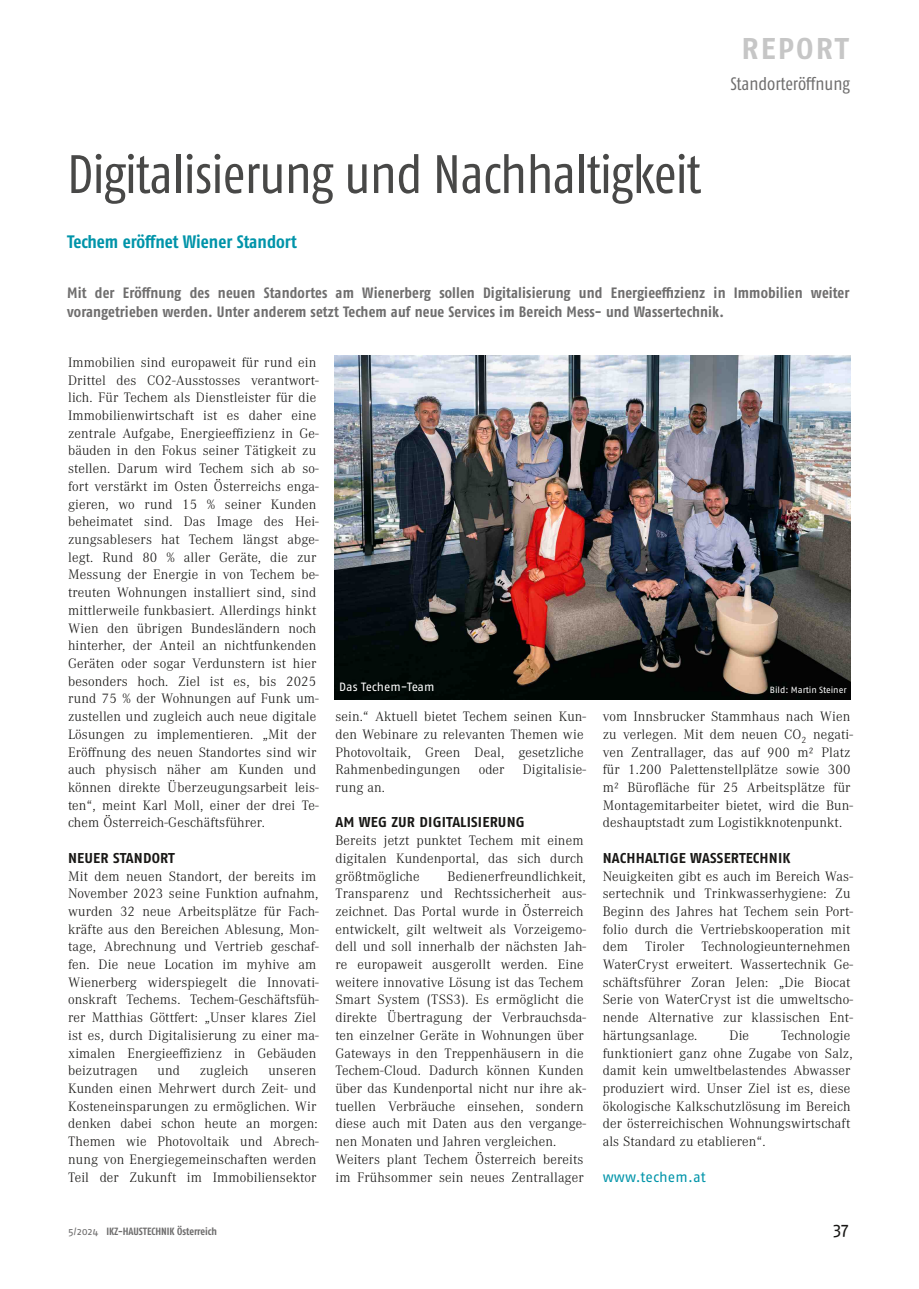
<style>
.page{position:relative;width:919px;height:1289px;background:#fff}
.page>*{position:absolute;margin:0;border:0;box-sizing:border-box;transform-origin:0 0}
.t1{font:condensed 54px "Fago OT";letter-spacing:-.015em;color:#484847}
.t2{font:700 30px "Fago OT";letter-spacing:.07em;color:#c6c6c6}
.t3{font:700 condensed 18px "Fago OT";letter-spacing:-.005em;color:#0094a9}
.t4{font:condensed 18px "Fago OT";letter-spacing:-.005em;color:#6f6e6e}
.t5{font:18px "Fago OT";color:#181715}
.t6{font:700 condensed 15px/19.5px "Fago OT";letter-spacing:.005em;color:#6f6e6e}
.t7{font:300 14.25px/17.7px "Corporate A";letter-spacing:.01em;color:#181715}
.t8{font:700 14.25px "Fago OT";letter-spacing:.01em;color:#181715}
.t9{font:14.25px "Fago OT";letter-spacing:.01em;color:#0094a9}
.t10{font:12px "Fago OT";letter-spacing:-.005em;color:#fff}
.t11{font:700 condensed 10.5px "Fago OT";letter-spacing:-.005em;color:#6f6e6e}
.t12{font:9px "Fago OT";letter-spacing:-.005em;color:#fff}
.s1{font-weight:400;font-stretch:normal}
</style>
<div class="page">
<img style="left:334px;top:355px;width:516px;height:344px">
<h2 class="t2" style="left:741px;top:30px;width:108px">REPORT</h2>
<p class="t4" style="left:730px;top:73px;width:121px">Standorteröffnung</p>
<h1 class="t1" style="left:67px;top:142px;width:635px">Digitalisierung und Nachhaltigkeit</h1>
<p class="t3" style="left:67px;top:231px;width:231px">Techem eröffnet Wiener Standort</p>
<p class="t6" style="left:67px;top:283px;width:783px">Mit der Eröffnung des neuen Standortes am Wienerberg sollen Digitalisierung und Energieeffizienz in Immobilien weiter vorangetrieben werden. Unter anderem setzt Techem auf neue Services im Bereich Mess- und Wassertechnik.</p>
<p class="t7" style="left:68px;top:354px;width:252px">Immobilien sind europaweit für rund ein Drittel des CO2-Ausstosses verantwort&shy;lich. Für Techem als Dienstleister für die Immobilienwirtschaft ist es daher eine zentrale Aufgabe, Energieeffizienz in Ge&shy;bäuden in den Fokus seiner Tätigkeit zu stellen. Darum wird Techem sich ab so&shy;fort verstärkt im Osten Österreichs enga&shy;gieren, wo rund 15 % seiner Kunden beheimatet sind. Das Image des Hei&shy;zungsablesers hat Techem längst abge&shy;legt. Rund 80 % aller Geräte, die zur Messung der Energie in von Techem be&shy;treuten Wohnungen installiert sind, sind mittlerweile funkbasiert. Allerdings hinkt Wien den übrigen Bundesländern noch hinterher, der Anteil an nichtfunkenden Geräten oder sogar Verdunstern ist hier besonders hoch. Ziel ist es, bis 2025 rund 75 % der Wohnungen auf Funk um&shy;zustellen und zugleich auch neue digitale Lösungen zu implementieren. „Mit der Eröffnung des neuen Standortes sind wir auch physisch näher am Kunden und können direkte Überzeugungsarbeit leis&shy;ten“, meint Karl Moll, einer der drei Te&shy;chem Österreich-Geschäftsführer.</p>
<p class="t8" style="left:68px;top:849px;width:108px">NEUER STANDORT</p>
<p class="t7" style="left:68px;top:867px;width:252px">Mit dem neuen Standort, der bereits im November 2023 seine Funktion aufnahm, wurden 32 neue Arbeitsplätze für Fach&shy;kräfte aus den Bereichen Ablesung, Mon&shy;tage, Abrechnung und Vertrieb geschaf&shy;fen. Die neue Location im myhive am Wienerberg widerspiegelt die Innovati&shy;onskraft Techems. Techem-Geschäftsfüh&shy;rer Matthias Göttfert: „Unser klares Ziel ist es, durch Digitalisierung zu einer ma&shy;ximalen Energieeffizienz in Gebäuden beizutragen</p>
<p class="t7" style="left:157px;top:1062px;width:24px">und</p>
<p class="t7" style="left:200px;top:1062px;width:51px">zugleich</p>
<p class="t7" style="left:68px;top:1062px;width:252px;text-indent:200px">unseren Kunden einen Mehrwert durch Zeit- und Kosteneinsparungen zu ermöglichen. Wir denken dabei schon heute an morgen:<br>Themen wie Photovoltaik und Abrech&shy;nung von Energiegemeinschaften werden Teil der Zukunft im Immobiliensektor</p>
<p class="t10" style="left:339px;top:679px;width:97px">Das Techem-Team</p>
<p class="t12" style="left:769px;top:684px;width:78px">Bild: Martin Steiner</p>
<p class="t7" style="left:335px;top:708px;width:252px">sein.“ Aktuell bietet Techem seinen Kun&shy;den Webinare zu relevanten Themen wie Photovoltaik, Green Deal, gesetzliche Rahmenbedingungen</p>
<p class="t7" style="left:478px;top:761px;width:27px">oder</p>
<p class="t7" style="left:522px;top:761px;width:65px">Digitalisie-</p>
<p class="t7" style="left:335px;top:778px;width:51px">rung an.</p>
<p class="t8" style="left:335px;top:813px;width:191px">AM WEG ZUR DIGITALISIERUNG</p>
<p class="t7" style="left:335px;top:831px;width:250px;text-align:justify">Bereits jetzt punktet Techem mit einem digitalen Kundenportal, das sich durch größtmögliche</p>
<p class="t7" style="left:335px;top:867px;width:252px;text-indent:112px">Bedienerfreundlichkeit, Transparenz und Rechtssicherheit aus&shy;zeichnet. Das Portal wurde in Österreich entwickelt, gilt weltweit als Vorzeigemo&shy;dell und soll innerhalb der nächsten Jah&shy;re europaweit ausgerollt werden. Eine weitere innovative Lösung ist das Techem Smart System (TSS3). Es ermöglicht die direkte Übertragung der Verbrauchsda&shy;ten einzelner Geräte in Wohnungen über Gateways in den Treppenhäusern in die Techem-Cloud. Dadurch können Kunden über das Kundenportal nicht nur ihre ak&shy;tuellen Verbräuche einsehen, sondern diese auch mit Daten aus den vergange&shy;nen Monaten und Jahren vergleichen.<br>Weiters plant Techem Österreich bereits im Frühsommer sein neues Zentrallager</p>
<p class="t7" style="left:602px;top:708px;width:251px">vom Innsbrucker Stammhaus nach Wien zu verlegen. Mit dem neuen CO<sub>2</sub> negati&shy;ven Zentrallager, das auf 900 m² Platz für 1.200 Palettenstellplätze sowie 300 m² Bürofläche für 25 Arbeitsplätze für Montagemitarbeiter bietet, wird die Bun&shy;deshauptstadt zum Logistikknotenpunkt.</p>
<p class="t8" style="left:602px;top:849px;width:189px">NACHHALTIGE WASSERTECHNIK</p>
<p class="t7" style="left:602px;top:867px;width:251px">Neuigkeiten gibt es auch im Bereich Was&shy;sertechnik und Trinkwasserhygiene: Zu Beginn des Jahres hat Techem sein Port&shy;folio durch die Vertriebskooperation mit dem Tiroler Technologieunternehmen WaterCryst erweitert. Wassertechnik Ge&shy;schäftsführer Zoran Jelen: „Die Biocat Serie von WaterCryst ist die umweltscho&shy;nende Alternative zur klassischen Ent&shy;härtungsanlage.</p>
<p class="t7" style="left:602px;top:1026px;width:251px;text-indent:178px">Technologie funktioniert ganz ohne Zugabe von Salz, damit kein umweltbelastendes Abwasser produziert wird. Unser Ziel ist es, diese ökologische Kalkschutzlösung im Bereich der österreichischen Wohnungswirtschaft als Standard zu etablieren“.</p>
<p class="t9" style="left:602px;top:1167px;width:104px">www.techem.at</p>
<p class="t7" style="left:729px;top:1026px;width:21px">Die</p>
<p class="t11" style="left:68px;top:1224px;width:150px"><span class="s1">5/2024</span> IKZ-HAUSTECHNIK Österreich</p>
<p class="t5" style="left:833px;top:1218px;width:17px">37</p>
</div>
